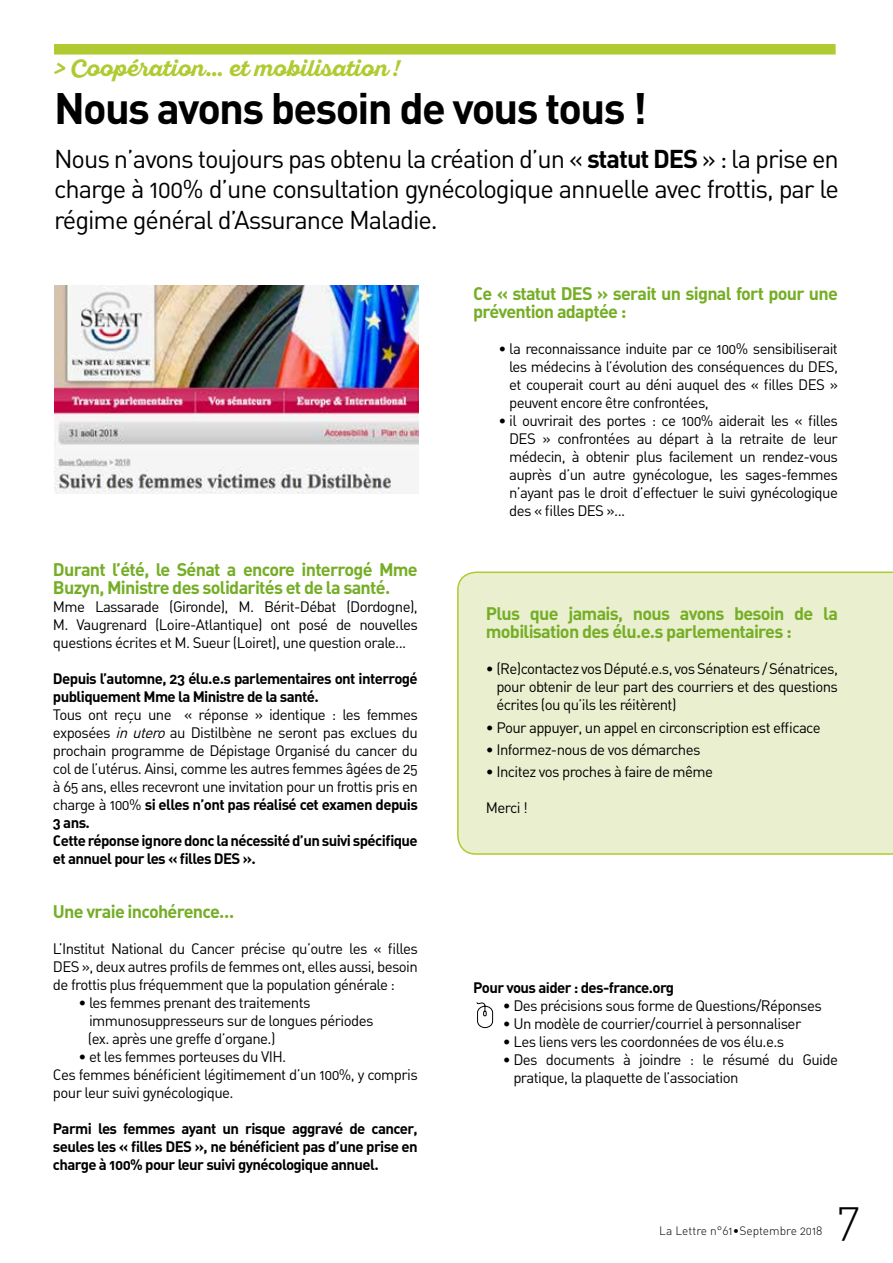
<style>
.page{position:relative;width:893px;height:1263px;background:#fff}
.page>*{position:absolute;margin:0;border:0;box-sizing:border-box;transform-origin:0 0}
.t1{font:46.5px "DIN Light Alternate";color:#000}
.t2{font:700 43.5px "DIN";letter-spacing:-.04em;color:#000}
.t3{font:25.5px/30.6px "DIN Regular Alternate";letter-spacing:-.04em;color:#000;text-align:justify}
.t4{font:700 22.5px "Sant Elia Script Alt";color:#afcb31}
.t5{font:18px/18px "DIN Bold Alternate";letter-spacing:-.04em;color:#75ae26}
.t6{font:15px/18px "DIN Regular Alternate";letter-spacing:-.04em;color:#000;text-align:justify}
.t7{font:15px/18px "DIN Bold Alternate";letter-spacing:-.04em;color:#000}
.t8{font:700 15px "DIN";letter-spacing:-.04em;color:#000}
.t9{font:12px "DIN Light Alternate";color:#000}
.s1{font-family:"DIN Bold Alternate"}
.s2{font-style:italic}
.s3{font-family:"DIN Regular Alternate"}
</style>
<div class="page">
<div style="left:457px;top:571px;width:436px;height:284px;background:#eaf0cf"></div>
<div style="left:54px;top:44px;width:782px;height:11px;background:#afcb31"></div>
<svg style="left:476px;top:1002px;width:17px;height:26px"></svg>
<img style="left:54px;top:286px;width:365px;height:207px">
<h3 class="t4" style="left:54px;top:55px;width:348px">&gt; Coopération… et mobilisation !</h3>
<h2 class="t2" style="left:54px;top:80px;width:595px">Nous avons besoin de vous tous !</h2>
<h3 class="t3" style="left:54px;top:143px;width:786px">Nous n’avons toujours pas obtenu la création d’un « <span class="s1">statut DES</span> » : la prise en charge à 100% d’une consultation gynécologique annuelle avec frottis, par le régime général d’Assurance Maladie.</h3>
<p class="t5" style="left:53px;top:560px;width:366px">Durant l’été, le Sénat a encore interrogé Mme<br>Buzyn, Ministre des solidarités et de la santé.</p>
<p class="t6" style="left:53px;top:598px;width:366px">Mme Lassarade (Gironde), M. Bérit-Débat (Dordogne), M. Vaugrenard (Loire-Atlantique) ont posé de nouvelles questions écrites et M. Sueur (Loiret), une question orale...</p>
<p class="t7" style="left:53px;top:669px;width:366px">Depuis l’automne, 23 élu.e.s parlementaires ont interrogé publiquement Mme la Ministre de la santé.</p>
<p class="t6" style="left:53px;top:706px;width:366px">Tous ont reçu une « réponse » identique : les femmes exposées <span class="s2">inutero</span>au Distilbène ne seront pas exclues du prochain programme de Dépistage Organisé du cancer du col de l’utérus. Ainsi, comme les autres femmes âgées de 25 à 65 ans, elles recevront une invitation pour un frottis pris en</p>
<p class="t7" style="left:53px;top:795px;width:366px"><span class="s3">charge à 100%</span> si elles n’ont pas réalisé cet examen depuis 3 ans.<br>Cette réponse ignore donc la nécessité d’un suivi spécifique et annuel pour les « filles DES ».</p>
<p class="t5" style="left:53px;top:902px;width:183px">Une vraie incohérence…</p>
<p class="t6" style="left:53px;top:940px;width:366px">L’Institut National du Cancer précise qu’outre les « filles DES », deux autres profils de femmes ont, elles aussi, besoin de frottis plus fréquemment que la population générale :</p>
<p class="t6" style="left:88px;top:994px;width:287px;text-align:left;text-indent:-9px">• les femmes prenant des traitements immunosuppresseurs sur de longues périodes (ex. après une greffe d’organe.)</p>
<p class="t6" style="left:53px;top:1048px;width:366px;text-align:left;text-indent:26px">• et les femmes porteuses du VIH.<br>Ces femmes bénéficient légitimement d’un 100%, y compris pour leur suivi gynécologique.</p>
<p class="t7" style="left:53px;top:1119px;width:366px;text-align:justify">Parmi les femmes ayant un risque aggravé de cancer, seules les « filles DES », ne bénéficient pas d’une prise en charge à 100% pour leur suivi gynécologique annuel.</p>
<p class="t5" style="left:473px;top:284px;width:366px">Ce « statut DES » serait un signal fort pour une prévention adaptée :</p>
<p class="t6" style="left:509px;top:339px;width:330px;text-indent:-11px">• la reconnaissance induite par ce 100% sensibiliserait les médecins à l’évolution des conséquences du DES, et couperait court au déni auquel des « filles DES » peuvent encore être confrontées,</p>
<p class="t6" style="left:509px;top:411px;width:330px;text-indent:-11px">• il ouvrirait des portes : ce 100% aiderait les « filles DES » confrontées au départ à la retraite de leur médecin, à obtenir plus facilement un rendez-vous auprès d’un autre gynécologue, les sages-femmes n’ayant pas le droit d’effectuer le suivi gynécologique des « filles DES »...</p>
<p class="t5" style="left:486px;top:604px;width:354px">Plus que jamais, nous avons besoin de la mobilisation des élu.e.s parlementaires :</p>
<p class="t6" style="left:496px;top:660px;width:343px;text-indent:-11px">• (Re)contactez vos Député.e.s, vos Sénateurs / Sénatrices, pour obtenir de leur part des courriers et des questions écrites (ou qu’ils les réitèrent)</p>
<p class="t6" style="left:486px;top:718px;width:336px">• Pour appuyer, un appel en circonscription est efficace</p>
<p class="t6" style="left:486px;top:740px;width:216px">• Informez-nous de vos démarches</p>
<p class="t6" style="left:486px;top:762px;width:229px">• Incitez vos proches à faire de même</p>
<p class="t6" style="left:486px;top:798px;width:44px">Merci !</p>
<p class="t8" style="left:473px;top:978px;width:203px">Pour vous aider : des-france.org</p>
<p class="t6" style="left:503px;top:996px;width:320px">• Des précisions sous forme de Questions/Réponses</p>
<p class="t6" style="left:503px;top:1014px;width:300px">• Un modèle de courrier/courriel à personnaliser</p>
<p class="t6" style="left:503px;top:1032px;width:283px">• Les liens vers les coordonnées de vos élu.e.s</p>
<p class="t6" style="left:513px;top:1050px;width:326px;text-indent:-11px">• Des documents à joindre : le résumé du Guide pratique, la plaquette de l’association</p>
<p class="t9" style="left:659px;top:1223px;width:165px">La Lettre n°61•Septembre 2018</p>
<h1 class="t1" style="left:837px;top:1189px;width:24px">7</h1>
</div>
